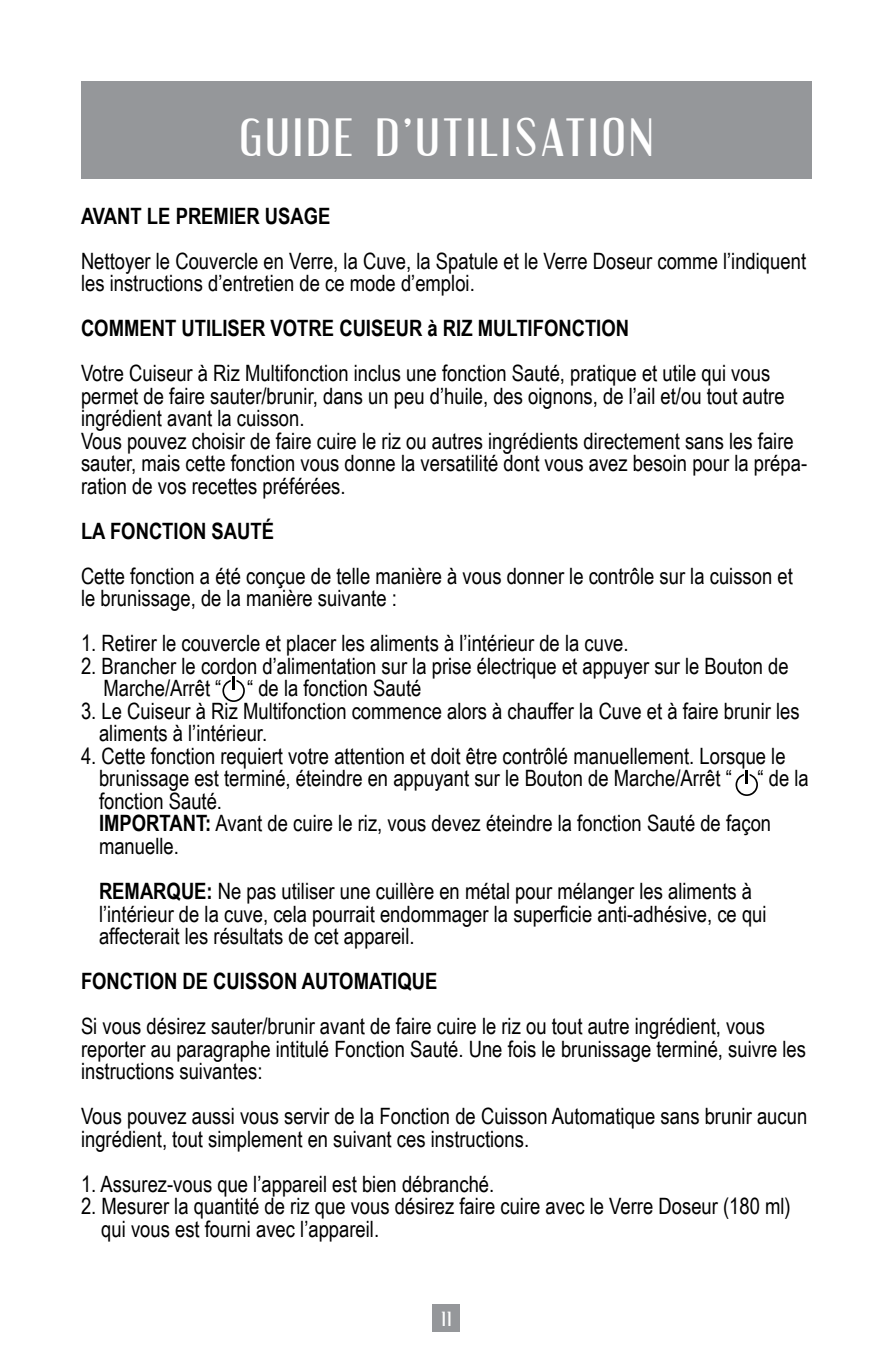
<style>
.page{position:relative;width:893px;height:1372px;background:#fff}
.page>*{position:absolute;margin:0;border:0;box-sizing:border-box;transform-origin:0 0}
.t1{font:47.25px "Engebrechtre";letter-spacing:.1em;color:#fff}
.t2{font:22.5px/22.5px "Arial Narrow";color:#000}
.t3{font:700 22.5px "Arial Narrow";color:#000}
.t4{font:18px "Engebrechtre";color:#fff}
.s1{font-weight:700}
</style>
<div class="page">
<div style="left:433px;top:1303px;width:27px;height:28px;background:#95979a"></div>
<div style="left:81px;top:81px;width:731px;height:97px;background:#95979a"></div>
<svg style="left:222px;top:676px;width:23px;height:26px"></svg>
<svg style="left:735px;top:770px;width:23px;height:26px"></svg>
<h1 class="t1" style="left:240px;top:110px;width:414px">GUIDE D’UTILISATION</h1>
<p class="t3" style="left:81px;top:203px;width:251px">AVANT LE PREMIER USAGE</p>
<p class="t2" style="left:81px;top:249px;width:727px">Nettoyer le Couvercle en Verre, la Cuve, la Spatule et le Verre Doseur comme l’indiquent les instructions d’entretien de ce mode d’emploi.</p>
<p class="t3" style="left:81px;top:315px;width:550px">COMMENT UTILISER VOTRE CUISEUR à RIZ MULTIFONCTION</p>
<p class="t2" style="left:81px;top:362px;width:728px">Votre Cuiseur à Riz Multifonction inclus une fonction Sauté, pratique et utile qui vous permet de faire sauter/brunir, dans un peu d’huile, des oignons, de l’ail et/ou tout autre ingrédient avant la cuisson.<br>Vous pouvez choisir de faire cuire le riz ou autres ingrédients directement sans les faire sauter, mais cette fonction vous donne la versatilité dont vous avez besoin pour la prépa&shy;ration de vos recettes préférées.</p>
<p class="t3" style="left:81px;top:518px;width:195px">LA FONCTION SAUTÉ</p>
<p class="t2" style="left:81px;top:564px;width:713px">Cette fonction a été conçue de telle manière à vous donner le contrôle sur la cuisson et le brunissage, de la manière suivante :</p>
<p class="t2" style="left:81px;top:632px;width:549px">1. Retirer le couvercle et placer les aliments à l’intérieur de la cuve.</p>
<p class="t2" style="left:104px;top:654px;width:687px;text-indent:-22px">2. Brancher le cordon d’alimentation sur la prise électrique et appuyer sur le Bouton de<br>Marche/Arrêt “ “ de la fonction Sauté</p>
<p class="t2" style="left:99px;top:699px;width:702px;text-indent:-18px">3. Le Cuiseur à Riz Multifonction commence alors à chauffer la Cuve et à faire brunir les aliments à l’intérieur.</p>
<p class="t2" style="left:99px;top:744px;width:711px;text-indent:-18px">4. Cette fonction requiert votre attention et doit être contrôlé manuellement. Lorsque le brunissage est terminé, éteindre en appuyant sur le Bouton de Marche/Arrêt “ “ de la fonction Sauté.<br><span class="s1">IMPORTANT:</span> Avant de cuire le riz, vous devez éteindre la fonction Sauté de façon manuelle.</p>
<p class="t2" style="left:99px;top:879px;width:669px"><span class="s1">REMARQUE:</span> Ne pas utiliser une cuillère en métal pour mélanger les aliments à l’intérieur de la cuve, cela pourrait endommager la superficie anti-adhésive, ce qui affecterait les résultats de cet appareil.</p>
<p class="t3" style="left:81px;top:968px;width:358px">FONCTION DE CUISSON AUTOMATIQUE</p>
<p class="t2" style="left:81px;top:1014px;width:727px">Si vous désirez sauter/brunir avant de faire cuire le riz ou tout autre ingrédient, vous reporter au paragraphe intitulé Fonction Sauté. Une fois le brunissage terminé, suivre les instructions suivantes:</p>
<p class="t2" style="left:81px;top:1104px;width:728px">Vous pouvez aussi vous servir de la Fonction de Cuisson Automatique sans brunir aucun ingrédient, tout simplement en suivant ces instructions.</p>
<p class="t2" style="left:81px;top:1172px;width:415px">1. Assurez-vous que l’appareil est bien débranché.</p>
<p class="t2" style="left:101px;top:1194px;width:691px;text-indent:-20px">2. Mesurer la quantité de riz que vous désirez faire cuire avec le Verre Doseur (180 ml) qui vous est fourni avec l’appareil.</p>
<p class="t4" style="left:442px;top:1308px;width:11px">11</p>
</div>
